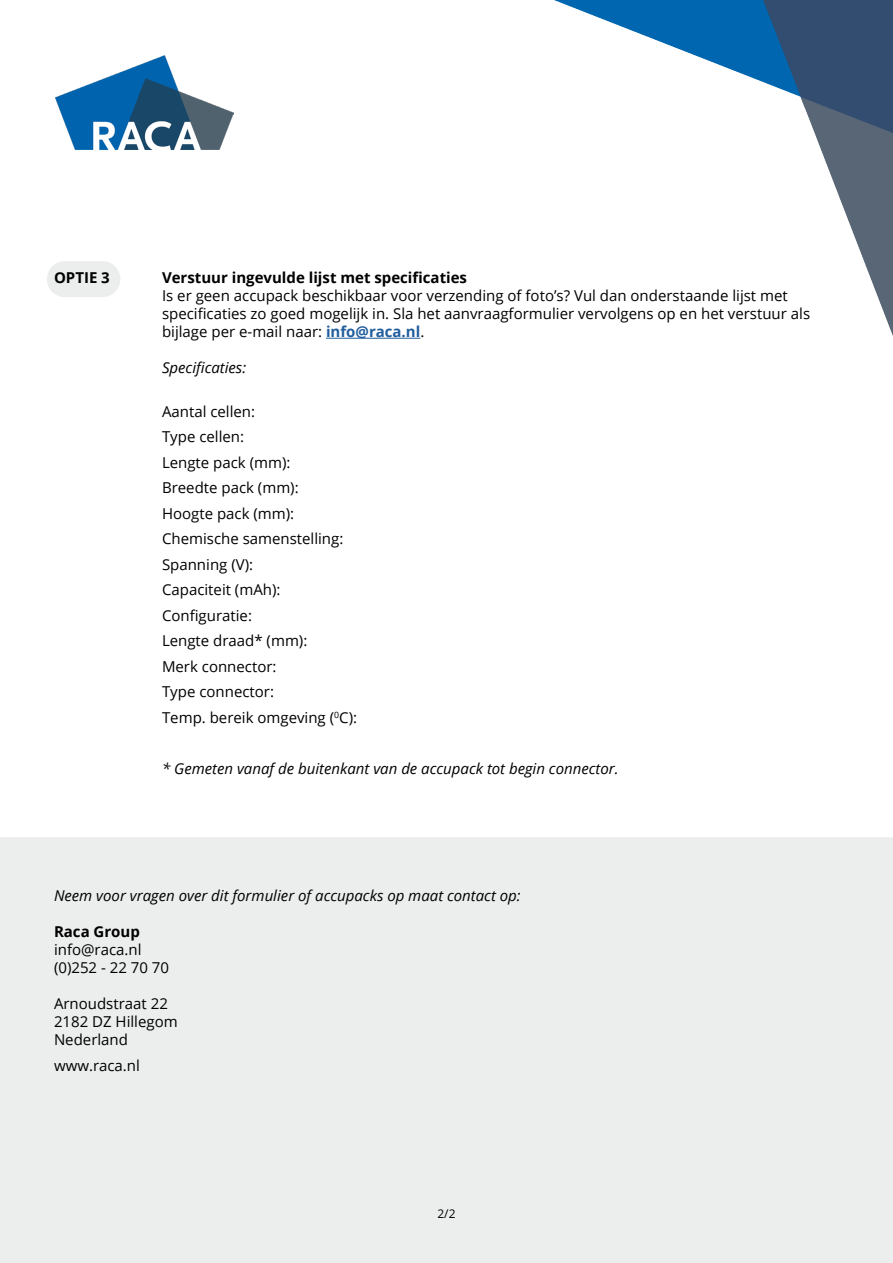
<style>
.page{position:relative;width:893px;height:1263px;background:#fff}
.page>*{position:absolute;margin:0;border:0;box-sizing:border-box;transform-origin:0 0}
.t1{font:15px/25.5px "Open Sans";color:#000}
.t2{font:italic 15px "Open Sans";color:#000}
.t3{font:700 15px "Open Sans";color:#000}
.t4{font:12px "Open Sans";color:#000}
.s1{font-weight:700;color:#215e9e}
</style>
<div class="page">
<div style="left:1px;top:838px;width:891px;height:424px;background:#eceded"></div>
<div style="left:0;top:837px;width:893px;height:426px;border:2px solid #eceded"></div>
<div style="left:47px;top:261px;width:73px;height:36px;background:#eceded;border-radius:18px"></div>
<hr style="left:326px;top:338px;width:94px;height:1px;background:#215e9e">
<img style="left:554px;top:0;width:339px;height:336px">
<img style="left:56px;top:56px;width:178px;height:94px">
<p class="t3" style="left:54px;top:267px;width:57px">OPTIE 3</p>
<p class="t3" style="left:162px;top:267px;width:307px">Verstuur ingevulde lijst met specificaties</p>
<p class="t1" style="left:162px;top:286px;width:650px;line-height:18px">Is er geen accupack beschikbaar voor verzending of foto’s? Vul dan onderstaande lijst met specificaties zo goed mogelijk in. Sla het aanvraagformulier vervolgens op en het verstuur als bijlage per e-mail naar: <span class="s1">info@raca.nl</span>.</p>
<p class="t2" style="left:162px;top:357px;width:86px">Specificaties:</p>
<p class="t1" style="left:162px;top:398px;width:197px">Aantal cellen:<br>Type cellen:<br>Lengte pack (mm):<br>Breedte pack (mm):<br>Hoogte pack (mm):<br>Chemische samenstelling:<br>Spanning (V):<br>Capaciteit (mAh):<br>Configuratie:<br>Lengte draad* (mm):<br>Merk connector:<br>Type connector:<br>Temp. bereik omgeving (<sup>0</sup>C):</p>
<p class="t2" style="left:162px;top:758px;width:458px">* Gemeten vanaf de buitenkant van de accupack tot begin connector.</p>
<p class="t2" style="left:54px;top:885px;width:468px">Neem voor vragen over dit formulier of accupacks op maat contact op:</p>
<p class="t3" style="left:54px;top:921px;width:87px">Raca Group</p>
<p class="t1" style="left:54px;top:940px;width:117px;line-height:18px">info@raca.nl (0)252 - 22 70 70</p>
<p class="t1" style="left:54px;top:994px;width:125px;line-height:18px">Arnoudstraat 22<br>2182 DZ Hillegom<br>Nederland</p>
<p class="t1" style="left:54px;top:1052px;width:87px">www.raca.nl</p>
<p class="t4" style="left:437px;top:1205px;width:20px">2/2</p>
</div>
